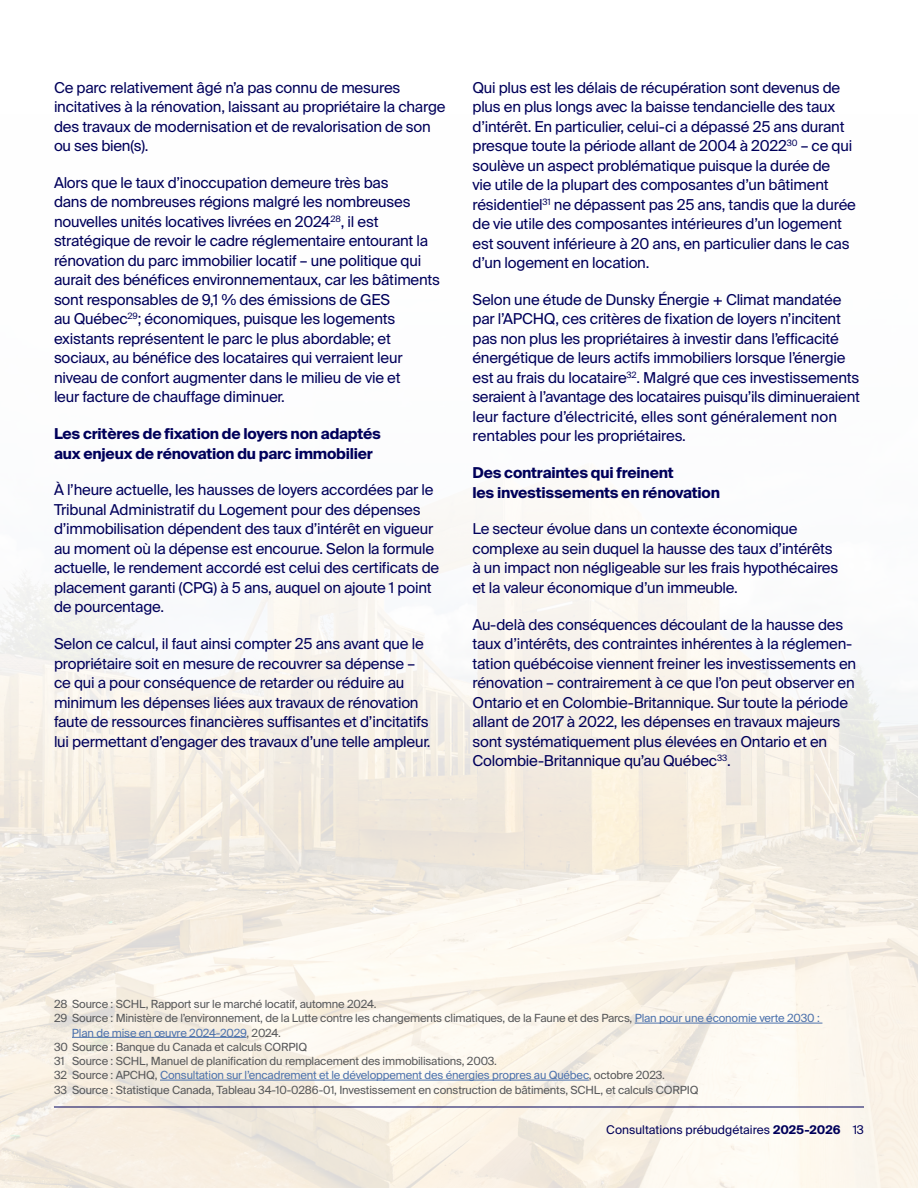
<style>
.page{position:relative;width:918px;height:1188px;background:#fff}
.page>*{position:absolute;margin:0;border:0;box-sizing:border-box;transform-origin:0 0}
.TEXTE_COURANT{font:15px/19.5px "Suisse Intl";letter-spacing:-.015em;color:#00005a}
.TEXTE_COURANT-2{font:700 15px/19.5px "Suisse Intl";letter-spacing:-.015em;color:#00005a}
.New_grand_titre{font:12px "Suisse Intl";color:#00005a}
.Note{font:11.25px/14.2px "Suisse Intl";letter-spacing:-.015em;color:#57585a}
.Note-2{font:11.25px "Suisse Intl";letter-spacing:-.015em;color:#4d72ac}
.s1{color:#4d72ac}
.s2{color:#57585a}
.s3{font-weight:700}
</style>
<div class="page">
<img style="left:0;top:829px;width:918px;height:359px">
<svg style="left:0;top:512px;width:918px;height:317px"></svg>
<hr style="left:635px;top:1023px;width:187px;height:1px;background:#4d72ac">
<hr style="left:72px;top:1037px;width:175px;height:1px;background:#4d72ac">
<hr style="left:160px;top:1080px;width:429px;height:1px;background:#4d72ac">
<hr style="left:54px;top:1107px;width:810px;height:1px;background:#00005a">
<p class="TEXTE_COURANT" style="left:54px;top:78px;width:393px">Ce parc relativement âgé n’a pas connu de mesures incitatives à la rénovation, laissant au propriétaire la charge des travaux de modernisation et de revalorisation de son ou ses bien(s).</p>
<p class="TEXTE_COURANT" style="left:54px;top:173px;width:388px">Alors que le taux d’inoccupation demeure très bas<br>dans de nombreuses régions malgré les nombreuses nouvelles unités locatives livrées en 2024<sup>28</sup>, il est stratégique de revoir le cadre réglementaire entourant la rénovation du parc immobilier locatif – une politique qui aurait des bénéfices environnementaux, car les bâtiments sont responsables de 9,1 % des émissions de GES<br>au Québec<sup>29</sup>; économiques, puisque les logements existants représentent le parc le plus abordable; et sociaux, au bénéfice des locataires qui verraient leur niveau de confort augmenter dans le milieu de vie et<br>leur facture de chauffage diminuer.</p>
<p class="TEXTE_COURANT-2" style="left:54px;top:424px;width:328px">Les critères de fixation de loyers non adaptés aux enjeux de rénovation du parc immobilier</p>
<p class="TEXTE_COURANT" style="left:54px;top:481px;width:387px">À l’heure actuelle, les hausses de loyers accordées par le Tribunal Administratif du Logement pour des dépenses d’immobilisation dépendent des taux d’intérêt en vigueur au moment où la dépense est encourue. Selon la formule actuelle, le rendement accordé est celui des certificats de placement garanti (CPG) à 5 ans, auquel on ajoute 1 point de pourcentage.</p>
<p class="TEXTE_COURANT" style="left:54px;top:634px;width:378px">Selon ce calcul, il faut ainsi compter 25 ans avant que le propriétaire soit en mesure de recouvrer sa dépense – ce qui a pour conséquence de retarder ou réduire au minimum les dépenses liées aux travaux de rénovation faute de ressources financières suffisantes et d’incitatifs lui permettant d’engager des travaux d’une telle ampleur.</p>
<p class="TEXTE_COURANT" style="left:473px;top:78px;width:385px">Qui plus est les délais de récupération sont devenus de plus en plus longs avec la baisse tendancielle des taux d’intérêt. En particulier, celui-ci a dépassé 25 ans durant presque toute la période allant de 2004 à 2022<sup>30</sup> – ce qui soulève un aspect problématique puisque la durée de<br>vie utile de la plupart des composantes d’un bâtiment résidentiel<sup>31</sup> ne dépassent pas 25 ans, tandis que la durée de vie utile des composantes intérieures d’un logement est souvent inférieure à 20 ans, en particulier dans le cas d’un logement en location.</p>
<p class="TEXTE_COURANT" style="left:472px;top:290px;width:389px">Selon une étude de Dunsky Énergie + Climat mandatée par l’APCHQ, ces critères de fixation de loyers n’incitent pas non plus les propriétaires à investir dans l’efficacité énergétique de leurs actifs immobiliers lorsque l’énergie est au frais du locataire<sup>32</sup>. Malgré que ces investissements seraient à l’avantage des locataires puisqu’ils diminueraient leur facture d’électricité, elles sont généralement non rentables pour les propriétaires.</p>
<p class="TEXTE_COURANT-2" style="left:472px;top:463px;width:249px">Des contraintes qui freinent<br>les investissements en rénovation</p>
<p class="TEXTE_COURANT" style="left:472px;top:520px;width:367px">Le secteur évolue dans un contexte économique complexe au sein duquel la hausse des taux d’intérêts à un impact non négligeable sur les frais hypothécaires et la valeur économique d’un immeuble.</p>
<p class="TEXTE_COURANT" style="left:472px;top:615px;width:385px">Au-delà des conséquences découlant de la hausse des taux d’intérêts, des contraintes inhérentes à la réglemen&shy;tation québécoise viennent freiner les investissements en rénovation – contrairement à ce que l’on peut observer en Ontario et en Colombie-Britannique. Sur toute la période allant de 2017 à 2022, les dépenses en travaux majeurs sont systématiquement plus élevées en Ontario et en Colombie-Britannique qu’au Québec<sup>33</sup>.</p>
<p class="Note" style="left:54px;top:997px;width:324px">28 Source : SCHL, Rapport sur le marché locatif, automne 2024.</p>
<p class="Note" style="left:72px;top:1011px;width:749px;text-indent:-18px">29 Source : Ministère de l’environnement, de la Lutte contre les changements climatiques, de la Faune et des Parcs, <span class="s1">Plan pour une économie verte 2030 :<br>Plan de mise en œuvre 2024-2029</span>, 2024.</p>
<p class="Note" style="left:54px;top:1040px;width:255px">30 Source : Banque du Canada et calculs CORPIQ</p>
<p class="Note" style="left:54px;top:1054px;width:444px">31 Source : SCHL, Manuel de planification du remplacement des immobilisations, 2003.</p>
<p class="Note-2" style="left:54px;top:1069px;width:612px"><span class="s2">32 Source : APCHQ,</span> Consultation sur l’encadrement et le développement des énergies propres au Québec<span class="s2">, octobre 2023.</span></p>
<p class="Note" style="left:54px;top:1082px;width:646px">33 Source : Statistique Canada, Tableau 34-10-0286-01, Investissement en construction de bâtiments, SCHL, et calculs CORPIQ</p>
<p class="New_grand_titre" style="left:606px;top:1123px;width:236px">Consultations prébudgétaires <span class="s3">2025-2026</span></p>
<p class="New_grand_titre" style="left:853px;top:1123px;width:13px">13</p>
</div>
